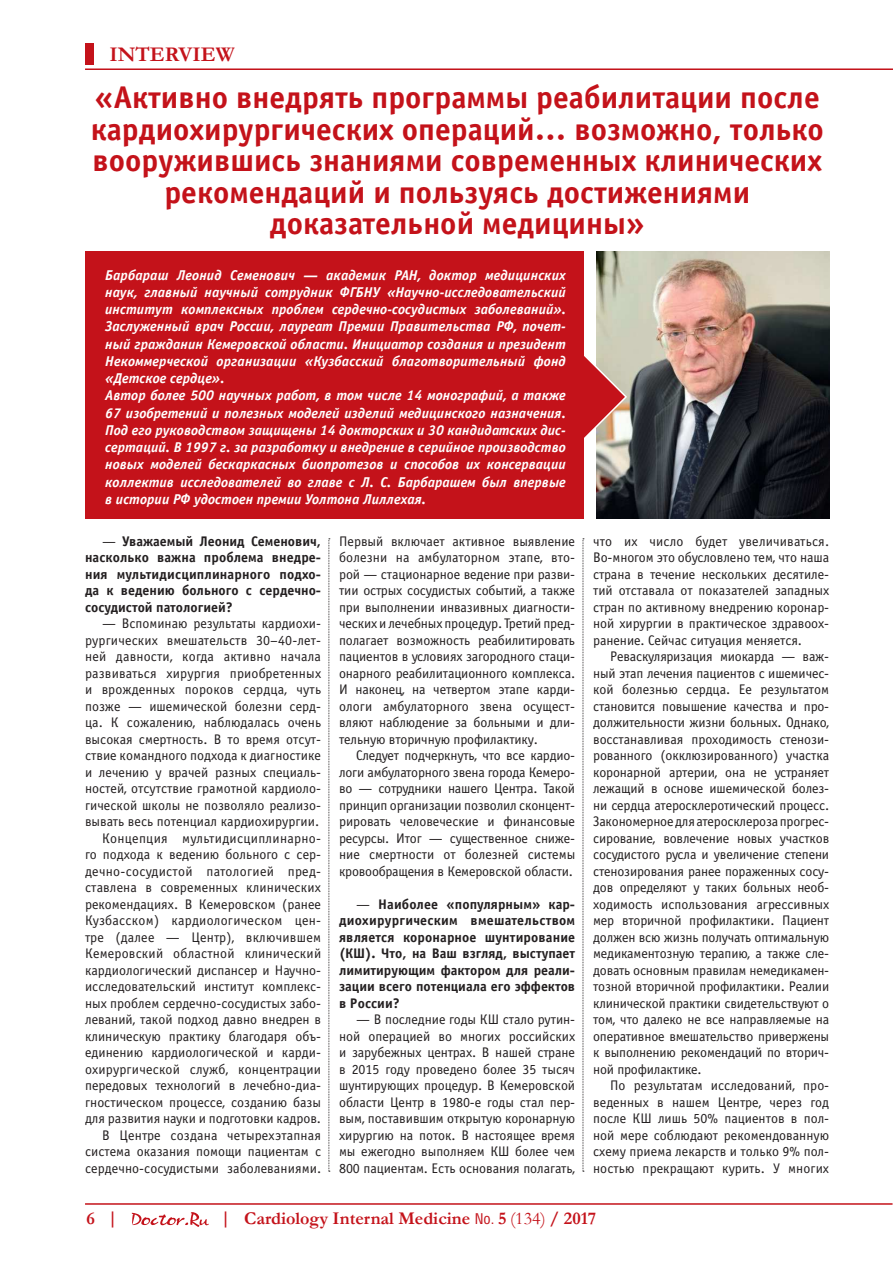
<style>
.page{position:relative;width:893px;height:1263px;background:#fff}
.page>*{position:absolute;margin:0;border:0;box-sizing:border-box;transform-origin:0 0}
.t1{font:700 31.5px/31.5px "Officina Sans C";color:#c4121a;text-align:center}
.t2{font:700 21px "Garamond";color:#c4121a}
.t3{font:700 18px "Garamond";color:#c4121a}
.t4{font:italic 700 14.25px/17.2px "Officina Sans C";color:#fff}
.t5{font:13.95px/16.5px "Officina Sans";color:#231f20;text-align:justify}
.t6{font:700 13.95px/16.5px "Officina Sans";color:#231f20;text-align:justify}
.s1{font-weight:400}
.s2{font-family:"Helios Cond";font-weight:400;font-size:15px}
</style>
<div class="page">
<div style="left:85px;top:43px;width:9px;height:21px;background:#c4121a"></div>
<hr style="left:85px;top:68px;width:808px;height:2px;background:#c4121a">
<hr style="left:85px;top:1203px;width:807px;height:2px;background:#c4121a">
<svg style="left:132px;top:1212px;width:77px;height:15px"></svg>
<img style="left:597px;top:252px;width:232px;height:267px">
<svg style="left:584px;top:350px;width:44px;height:92px"></svg>
<div style="left:85px;top:252px;width:499px;height:267px;background:#c4121a"></div>
<svg style="left:329px;top:538px;width:1px;height:634px"></svg>
<svg style="left:583px;top:538px;width:1px;height:634px"></svg>
<h2 class="t2" style="left:109px;top:40px;width:127px">interview</h2>
<h1 class="t1" style="left:91px;top:82px;width:734px">«Активно внедрять программы реабилитации после кардиохирургических операций… возможно, только вооружившись знаниями современных клинических рекомендаций и пользуясь достижениями доказательной медицины»</h1>
<p class="t4" style="left:105px;top:266px;width:462px">Барбараш Леонид Семенович — академик РАН, доктор медицинских наук, главный научный сотрудник ФГБНУ «Научно-исследовательский институт комплексных проблем сердечно-сосудистых заболеваний».<br>Заслуженный врач России, лауреат Премии Правительства РФ, почет&shy;ный гражданин Кемеровской области. Инициатор создания и президент Некоммерческой организации «Кузбасский благотворительный фонд «Детское сердце».<br>Автор более 500 научных работ, в том числе 14 монографий, а также 67 изобретений и полезных моделей изделий медицинского назначения.<br>Под его руководством защищены 14 докторских и 30 кандидатских дис&shy;сертаций. В 1997 г. за разработку и внедрение в серийное производство новых моделей бескаркасных биопротезов и способов их консервации коллектив исследователей во главе с Л. С. Барбарашем был впервые в истории РФ удостоен премии Уолтона Лиллехая.</p>
<p class="t6" style="left:85px;top:533px;width:238px;text-indent:17px"><span class="s1">—</span> Уважаемый Леонид Семенович, насколько важна проблема внедре&shy;ния мультидисциплинарного подхо&shy;да к ведению больного с сердечно&shy;сосудистой патологией?</p>
<p class="t5" style="left:85px;top:615px;width:238px;text-align:right">— Вспоминаю результаты кардиохи&shy;рургических вмешательств 30–40-лет&shy;ней давности, когда активно начала развиваться хирургия приобретенных и врожденных пороков сердца, чуть позже — ишемической болезни серд&shy;ца. К сожалению, наблюдалась очень высокая смертность. В то время отсут&shy;ствие командного подхода к диагностике и лечению у врачей разных специаль&shy;ностей, отсутствие грамотной кардиоло&shy;гической школы не позволяло реализо&shy;вывать весь потенциал кардиохирургии.<br>Концепция мультидисциплинарно-<br>го подхода к ведению больного с сер&shy;дечно-сосудистой патологией пред&shy;ставлена в современных клинических рекомендациях. В Кемеровском (ранее Кузбасском) кардиологическом цен&shy;тре (далее — Центр), включившем Кемеровский областной клинический кардиологический диспансер и Научно&shy;исследовательский институт комплекс&shy;ных проблем сердечно-сосудистых забо&shy;леваний, такой подход давно внедрен в клиническую практику благодаря объ&shy;единению кардиологической и карди&shy;охирургической служб, концентрации передовых технологий в лечебно-диа&shy;гностическом процессе, созданию базы для развития науки и подготовки кадров.<br>В Центре создана четырехэтапная система оказания помощи пациентам с сердечно-сосудистыми заболеваниями.</p>
<p class="t5" style="left:339px;top:533px;width:238px">Первый включает активное выявление болезни на амбулаторном этапе, вто&shy;рой — стационарное ведение при разви&shy;тии острых сосудистых событий, а также при выполнении инвазивных диагности&shy;ческих и лечебных процедур. Третий пред&shy;полагает возможность реабилитировать пациентов в условиях загородного стаци&shy;онарного реабилитационного комплекса.<br>И наконец, на четвертом этапе карди&shy;ологи амбулаторного звена осущест&shy;вляют наблюдение за больными и дли&shy;тельную вторичную профилактику.</p>
<p class="t5" style="left:339px;top:747px;width:238px;text-indent:17px">Следует подчеркнуть, что все кардио&shy;логи амбулаторного звена города Кемеро&shy;во — сотрудники нашего Центра. Такой принцип организации позволил сконцент&shy;рировать человеческие и финансовые ресурсы. Итог — существенное сниже&shy;ние смертности от болезней системы кровообращения в Кемеровской области.</p>
<p class="t6" style="left:339px;top:896px;width:238px;text-indent:17px"><span class="s1">—</span> Наиболее «популярным» кар&shy;диохирургическим вмешательством является коронарное шунтирование (КШ). Что, на Ваш взгляд, выступает лимитирующим фактором для реали&shy;зации всего потенциала его эффектов в России?</p>
<p class="t5" style="left:339px;top:1011px;width:238px;text-indent:17px">— В последние годы КШ стало рутин&shy;ной операцией во многих российских и зарубежных центрах. В нашей стране в 2015 году проведено более 35 тысяч шунтирующих процедур. В Кемеровской области Центр в 1980-е годы стал пер&shy;вым, поставившим открытую коронарную хирургию на поток. В настоящее время мы ежегодно выполняем КШ более чем 800 пациентам. Есть основания полагать,</p>
<p class="t5" style="left:593px;top:533px;width:238px">что их число будет увеличиваться.<br>Во-многом это обусловлено тем, что наша страна в течение нескольких десятиле&shy;тий отставала от показателей западных стран по активному внедрению коронар&shy;ной хирургии в практическое здравоох&shy;ранение. Сейчас ситуация меняется.</p>
<p class="t5" style="left:593px;top:648px;width:238px;text-indent:17px">Реваскуляризация миокарда — важ&shy;ный этап лечения пациентов с ишемичес&shy;кой болезнью сердца. Ее результатом становится повышение качества и про&shy;должительности жизни больных. Однако, восстанавливая проходимость стенози&shy;рованного (окклюзированного) участка коронарной артерии, она не устраняет лежащий в основе ишемической болез&shy;ни сердца атеросклеротический процесс.<br>Закономерное для атеросклероза прогрес&shy;сирование, вовлечение новых участков сосудистого русла и увеличение степени стенозирования ранее пораженных сосу&shy;дов определяют у таких больных необ&shy;ходимость использования агрессивных мер вторичной профилактики. Пациент должен всю жизнь получать оптимальную медикаментозную терапию, а также сле&shy;довать основным правилам немедикамен&shy;тозной вторичной профилактики. Реалии клинической практики свидетельствуют о том, что далеко не все направляемые на оперативное вмешательство привержены к выполнению рекомендаций по вторич&shy;ной профилактике.</p>
<p class="t5" style="left:593px;top:1077px;width:238px;text-indent:17px">По результатам исследований, про&shy;веденных в нашем Центре, через год после КШ лишь 50% пациентов в пол&shy;ной мере соблюдают рекомендованную схему приема лекарств и только 9% пол&shy;ностью прекращают курить. У многих</p>
<p class="t3" style="left:86px;top:1205px;width:33px">6 |</p>
<p class="t3" style="left:221px;top:1206px;width:377px">| Cardiology Internal Medicine <span class="s2">No.</span> 5 <span class="s1">(134)</span> / 2017</p>
</div>
